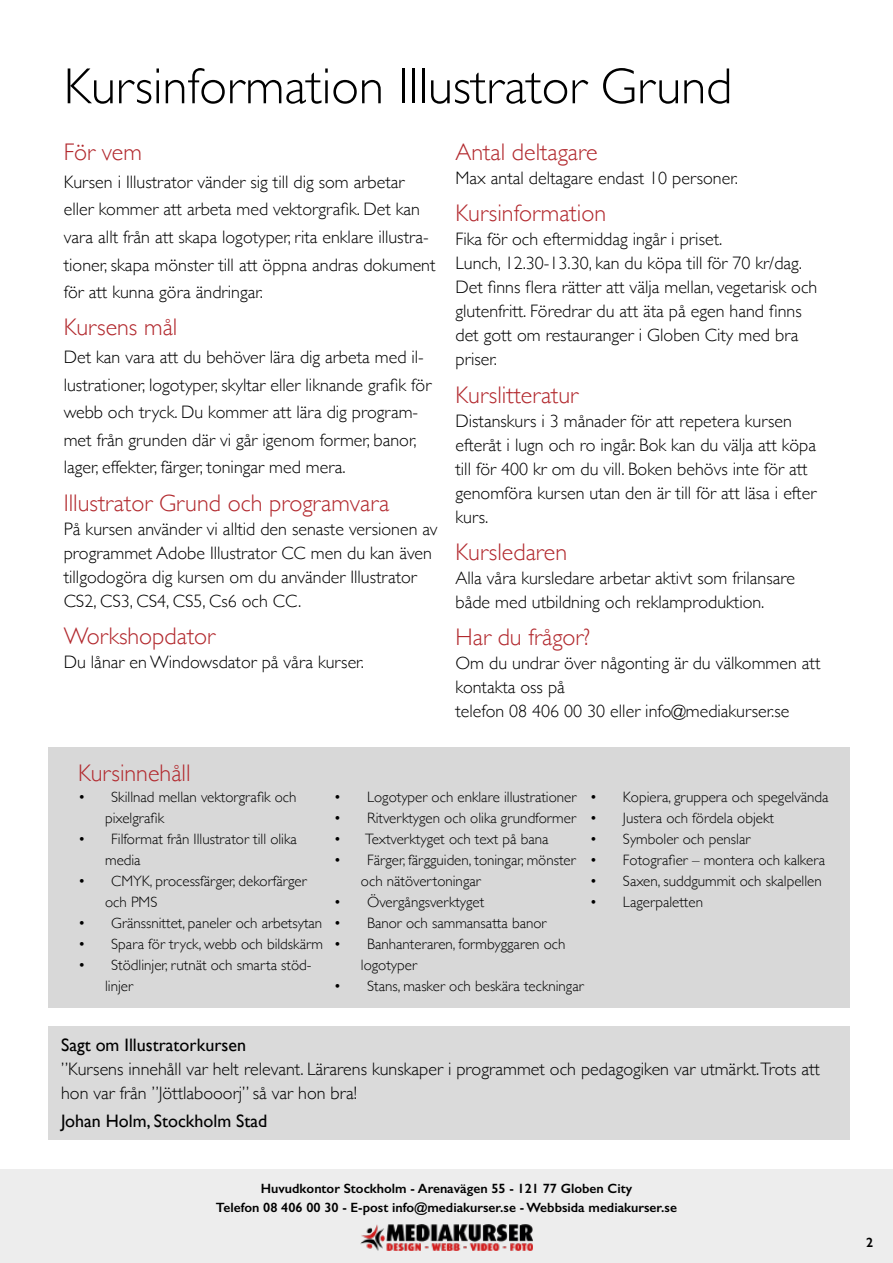
<style>
.page{position:relative;width:893px;height:1263px;background:#fff}
.page>*{position:absolute;margin:0;border:0;box-sizing:border-box;transform-origin:0 0}
.t1{font:300 51px "Gill Sans";color:#000}
.t2{font:300 24px "Gill Sans";color:#b2292e}
.t3{font:300 18px/24px "Gill Sans";color:#000}
.t4{font:18px "Gill Sans";color:#000}
.t5{font:300 15px/21px "Gill Sans";color:#000}
.t6{font:600 13.5px/19.2px "Gill Sans";color:#000;text-align:center}
</style>
<div class="page">
<div style="left:0;top:1169px;width:893px;height:94px;background:#ededed"></div>
<img style="left:361px;top:1224px;width:171px;height:26px">
<div style="left:48px;top:747px;width:802px;height:261px;background:#d8d8d8"></div>
<div style="left:48px;top:1026px;width:802px;height:113px;background:#dadada"></div>
<h1 class="t1" style="left:64px;top:46px;width:670px">Kursinformation Illustrator Grund</h1>
<h2 class="t2" style="left:64px;top:133px;width:80px">För vem</h2>
<p class="t3" style="left:64px;top:167px;width:373px;line-height:27.6px">Kursen i Illustrator vänder sig till dig som arbetar eller kommer att arbeta med vektorgrafik. Det kan vara allt från att skapa logotyper, rita enklare illustra&shy;tioner, skapa mönster till att öppna andras dokument för att kunna göra ändringar.</p>
<h2 class="t2" style="left:64px;top:309px;width:115px">Kursens mål</h2>
<p class="t3" style="left:64px;top:342px;width:369px;line-height:27.6px">Det kan vara att du behöver lära dig arbeta med il&shy;lustrationer, logotyper, skyltar eller liknande grafik för webb och tryck. Du kommer att lära dig program&shy;met från grunden där vi går igenom former, banor, lager, effekter, färger, toningar med mera.</p>
<h2 class="t2" style="left:64px;top:484px;width:327px">Illustrator Grund och programvara</h2>
<p class="t3" style="left:64px;top:516px;width:375px">På kursen använder vi alltid den senaste versionen av programmet Adobe Illustrator CC men du kan även tillgodogöra dig kursen om du använder Illustrator CS2, CS3, CS4, CS5, Cs6 och CC.</p>
<h2 class="t2" style="left:64px;top:617px;width:153px">Workshopdator</h2>
<p class="t3" style="left:64px;top:649px;width:302px">Du lånar en Windowsdator på våra kurser.</p>
<h2 class="t2" style="left:455px;top:133px;width:144px">Antal deltagare</h2>
<p class="t3" style="left:455px;top:165px;width:284px">Max antal deltagare endast 10 personer.</p>
<h2 class="t2" style="left:455px;top:195px;width:152px">Kursinformation</h2>
<p class="t3" style="left:455px;top:227px;width:363px">Fika för och eftermiddag ingår i priset.<br>Lunch, 12.30-13.30, kan du köpa till för 70 kr/dag.<br>Det finns flera rätter att välja mellan, vegetarisk och glutenfritt. Föredrar du att äta på egen hand finns det gott om restauranger i Globen City med bra priser.</p>
<h2 class="t2" style="left:455px;top:376px;width:124px">Kurslitteratur</h2>
<p class="t3" style="left:455px;top:408px;width:362px">Distanskurs i 3 månader för att repetera kursen efteråt i lugn och ro ingår. Bok kan du välja att köpa till för 400 kr om du vill. Boken behövs inte för att genomföra kursen utan den är till för att läsa i efter kurs.</p>
<h2 class="t2" style="left:455px;top:533px;width:113px">Kursledaren</h2>
<p class="t3" style="left:455px;top:565px;width:341px">Alla våra kursledare arbetar aktivt som frilansare både med utbildning och reklamproduktion.</p>
<h2 class="t2" style="left:455px;top:619px;width:136px">Har du frågor?</h2>
<p class="t3" style="left:455px;top:651px;width:366px">Om du undrar över någonting är du välkommen att kontakta oss på<br>telefon 08 406 00 30 eller info@mediakurser.se</p>
<h2 class="t2" style="left:78px;top:754px;width:114px">Kursinnehåll</h2>
<p class="t5" style="left:105px;top:786px;width:193px;text-indent:-27px">• Skillnad mellan vektorgrafik och pixelgrafik</p>
<p class="t5" style="left:105px;top:828px;width:193px;text-indent:-27px">• Filformat från Illustrator till olika media</p>
<p class="t5" style="left:105px;top:870px;width:203px;text-indent:-27px">• CMYK, processfärger, dekorfärger och PMS</p>
<p class="t5" style="left:78px;top:912px;width:246px">• Gränssnittet, paneler och arbetsytan</p>
<p class="t5" style="left:78px;top:933px;width:246px">• Spara för tryck, webb och bildskärm</p>
<p class="t5" style="left:105px;top:954px;width:208px;text-indent:-27px">• Stödlinjer, rutnät och smarta stöd&shy;linjer</p>
<p class="t5" style="left:334px;top:786px;width:244px">• Logotyper och enklare illustrationer</p>
<p class="t5" style="left:334px;top:807px;width:244px">• Ritverktygen och olika grundformer</p>
<p class="t5" style="left:334px;top:828px;width:216px">• Textverktyget och text på bana</p>
<p class="t5" style="left:361px;top:849px;width:216px;text-indent:-27px">• Färger, färgguiden, toningar, mönster och nätövertoningar</p>
<p class="t5" style="left:334px;top:891px;width:152px">• Övergångsverktyget</p>
<p class="t5" style="left:334px;top:912px;width:214px">• Banor och sammansatta banor</p>
<p class="t5" style="left:361px;top:933px;width:206px;text-indent:-27px">• Banhanteraren, formbyggaren och logotyper</p>
<p class="t5" style="left:334px;top:975px;width:251px">• Stans, masker och beskära teckningar</p>
<p class="t5" style="left:590px;top:786px;width:240px">• Kopiera, gruppera och spegelvända</p>
<p class="t5" style="left:590px;top:807px;width:186px">• Justera och fördela objekt</p>
<p class="t5" style="left:590px;top:828px;width:162px">• Symboler och penslar</p>
<p class="t5" style="left:590px;top:849px;width:237px">• Fotografier – montera och kalkera</p>
<p class="t5" style="left:590px;top:870px;width:233px">• Saxen, suddgummit och skalpellen</p>
<p class="t5" style="left:590px;top:891px;width:115px">• Lagerpaletten</p>
<p class="t4" style="left:61px;top:1034px;width:186px">Sagt om Illustratorkursen</p>
<p class="t3" style="left:61px;top:1056px;width:760px">”Kursens innehåll var helt relevant. Lärarens kunskaper i programmet och pedagogiken var utmärkt.Trots att hon var från ”Jöttlabooorj” så var hon bra!</p>
<p class="t4" style="left:61px;top:1110px;width:208px">Johan Holm, Stockholm Stad</p>
<p class="t6" style="left:216px;top:1179px;width:463px">Huvudkontor Stockholm - Arenavägen 55 - 121 77 Globen City<br>Telefon 08 406 00 30 - E-post info@mediakurser.se - Webbsida mediakurser.se</p>
<p class="t6" style="left:866px;top:1233px;width:9px">2</p>
</div>
